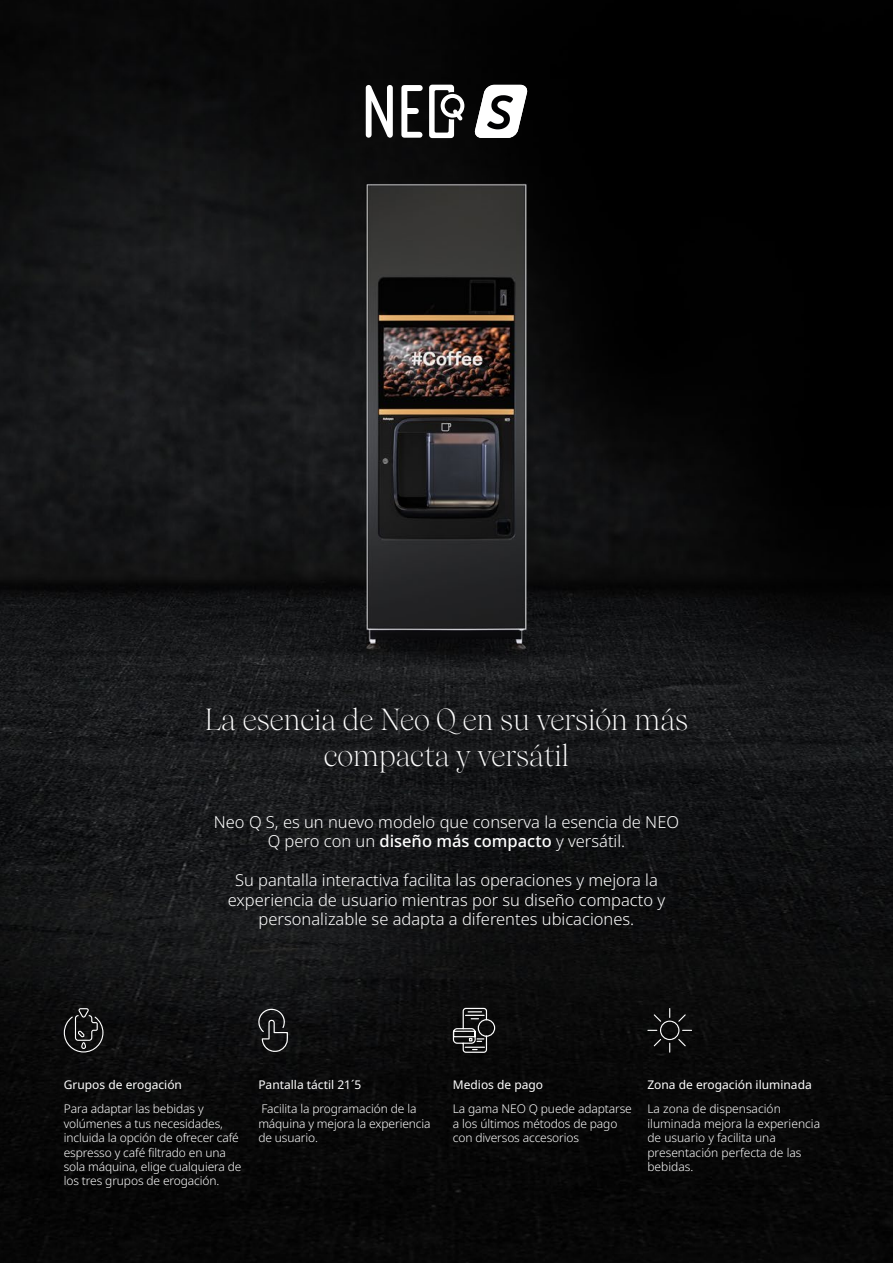
<style>
.page{position:relative;width:893px;height:1263px;background:#fff}
.page>*{position:absolute;margin:0;border:0;box-sizing:border-box;transform-origin:0 0}
.t1{font:300 29.55px/35.5px "Wulkan Display";color:#fff;text-align:center}
.t2{font:300 16.5px/19.5px "Noto Sans";color:#fff;text-align:center}
.t3{font:300 12px/14.4px "Noto Sans";letter-spacing:-.01em;color:#fff}
.t4{font:12px "Noto Sans";color:#fff}
.s1{font-weight:500}
</style>
<div class="page">
<img style="left:0;top:0;width:893px;height:1263px">
<svg style="left:474px;top:85px;width:54px;height:53px"></svg>
<svg style="left:366px;top:85px;width:27px;height:53px"></svg>
<svg style="left:401px;top:85px;width:22px;height:53px"></svg>
<svg style="left:429px;top:85px;width:35px;height:53px"></svg>
<svg style="left:64px;top:1008px;width:39px;height:44px;background:#303030"></svg>
<svg style="left:258px;top:1009px;width:30px;height:43px"></svg>
<svg style="left:647px;top:1008px;width:45px;height:45px;background:#1c1c1c"></svg>
<svg style="left:452px;top:1007px;width:44px;height:46px;background:#3c3c3c"></svg>
<h1 class="t1" style="left:205px;top:703px;width:484px">La esencia de Neo Q en su versión más compacta y versátil</h1>
<h2 class="t2" style="left:214px;top:812px;width:467px">Neo Q S, es un nuevo modelo que conserva la esencia de NEO<br>Q pero con un <span class="s1">diseño más compacto</span> y versátil.</h2>
<h2 class="t2" style="left:228px;top:871px;width:439px">Su pantalla interactiva facilita las operaciones y mejora la experiencia de usuario mientras por su diseño compacto y personalizable se adapta a diferentes ubicaciones.</h2>
<p class="t4" style="left:64px;top:1078px;width:120px">Grupos de erogación</p>
<p class="t4" style="left:258px;top:1078px;width:104px">Pantalla táctil 21´5</p>
<p class="t4" style="left:453px;top:1078px;width:92px">Medios de pago</p>
<p class="t4" style="left:647px;top:1078px;width:166px">Zona de erogación iluminada</p>
<p class="t3" style="left:64px;top:1102px;width:179px">Para adaptar las bebidas y volúmenes a tus necesidades, incluida la opción de ofrecer café espresso y café filtrado en una sola máquina, elige cualquiera de los tres grupos de erogación.</p>
<p class="t3" style="left:258px;top:1102px;width:174px">Facilita la programación de la máquina y mejora la experiencia de usuario.</p>
<p class="t3" style="left:453px;top:1102px;width:180px">La gama NEO Q puede adaptarse a los últimos métodos de pago con diversos accesorios</p>
<p class="t3" style="left:647px;top:1102px;width:174px">La zona de dispensación iluminada mejora la experiencia de usuario y facilita una presentación perfecta de las bebidas.</p>
</div>
